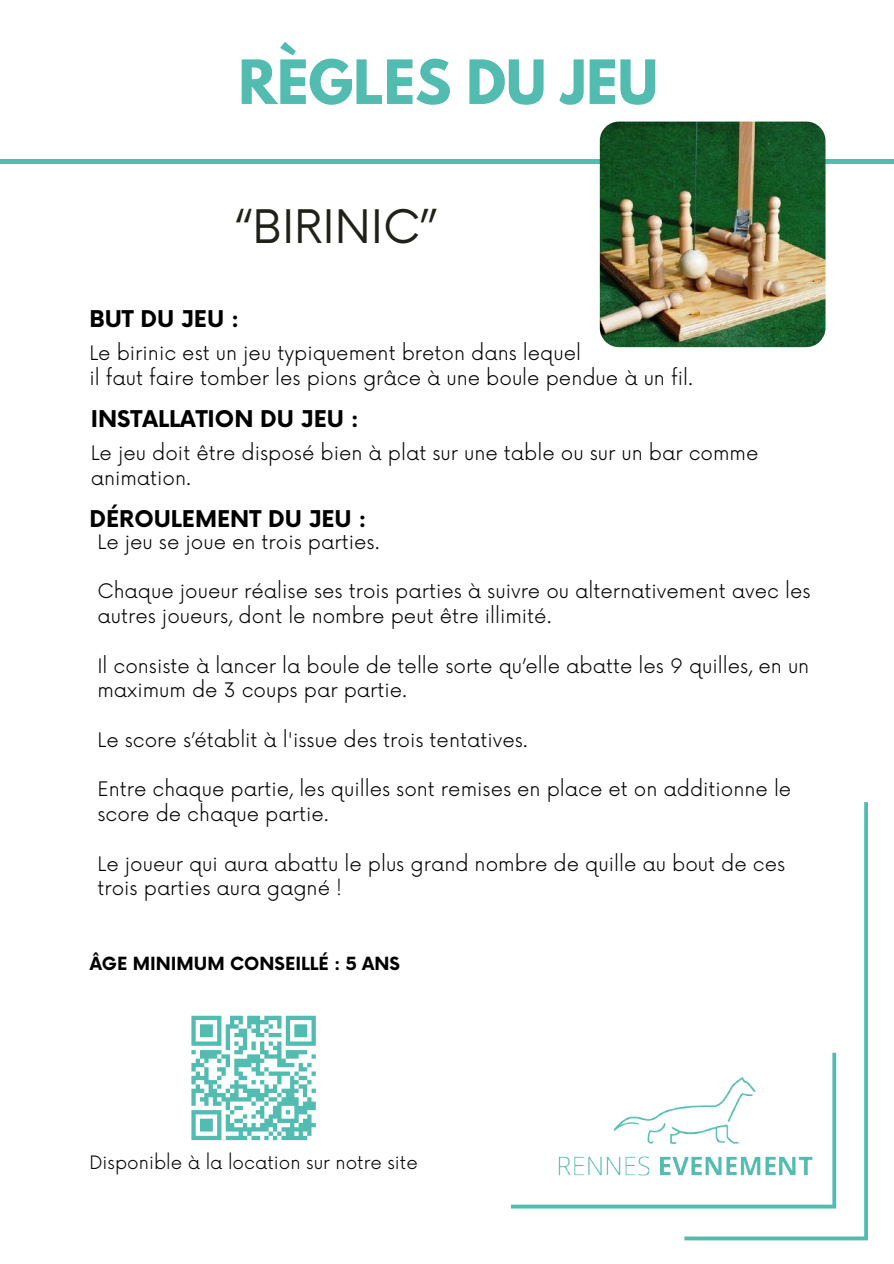
<style>
.page{position:relative;width:894px;height:1264px;background:#fff}
.page>*{position:absolute;margin:0;border:0;box-sizing:border-box;transform-origin:0 0}
.t1{font:700 54px "League Spartan";color:#53bcb0}
.t2{font:45px "Now";color:#202219}
.t3{font:700 22.5px "Now";color:#000}
.t4{font:300 19.5px/24.8px "Now";color:#000}
.t5{font:300 18px "Now";color:#000}
.t6{font:700 17.7px "Now";color:#000}
</style>
<div class="page">
<svg style="left:684px;top:802px;width:183px;height:438px"></svg>
<svg style="left:511px;top:1052px;width:324px;height:156px"></svg>
<img style="left:556px;top:1077px;width:256px;height:105px">
<div style="left:0;top:159px;width:893px;height:5px;background:#53bcb0"></div>
<img style="left:599px;top:122px;width:226px;height:225px;border-radius:19px">
<svg style="left:191px;top:1015px;width:125px;height:126px"></svg>
<h1 class="t1" style="left:238px;top:55px;width:421px">RÈGLES DU JEU</h1>
<h2 class="t2" style="left:235px;top:201px;width:204px">“BIRINIC”</h2>
<p class="t3" style="left:89px;top:307px;width:151px">BUT DU JEU :</p>
<p class="t4" style="left:89px;top:341px;width:605px">Le birinic est un jeu typiquement breton dans lequel<br>il faut faire tomber les pions grâce à une boule pendue à un fil.</p>
<p class="t3" style="left:91px;top:406px;width:269px">INSTALLATION DU JEU :</p>
<p class="t4" style="left:91px;top:441px;width:669px">Le jeu doit être disposé bien à plat sur une table ou sur un bar comme animation.</p>
<p class="t3" style="left:89px;top:506px;width:278px">DÉROULEMENT DU JEU :</p>
<p class="t4" style="left:97px;top:530px;width:284px">Le jeu se joue en trois parties.</p>
<p class="t4" style="left:97px;top:580px;width:714px">Chaque joueur réalise ses trois parties à suivre ou alternativement avec les autres joueurs, dont le nombre peut être illimité.</p>
<p class="t4" style="left:97px;top:654px;width:713px">Il consiste à lancer la boule de telle sorte qu’elle abatte les 9 quilles, en un maximum de 3 coups par partie.</p>
<p class="t4" style="left:97px;top:728px;width:432px">Le score s’établit à l'issue des trois tentatives.</p>
<p class="t4" style="left:97px;top:778px;width:695px">Entre chaque partie, les quilles sont remises en place et on additionne le score de chaque partie.</p>
<p class="t4" style="left:97px;top:852px;width:689px">Le joueur qui aura abattu le plus grand nombre de quille au bout de ces trois parties aura gagné !</p>
<p class="t6" style="left:90px;top:953px;width:312px">ÂGE MINIMUM CONSEILLÉ : 5 ANS</p>
<p class="t5" style="left:89px;top:1152px;width:330px">Disponible à la location sur notre site</p>
</div>
